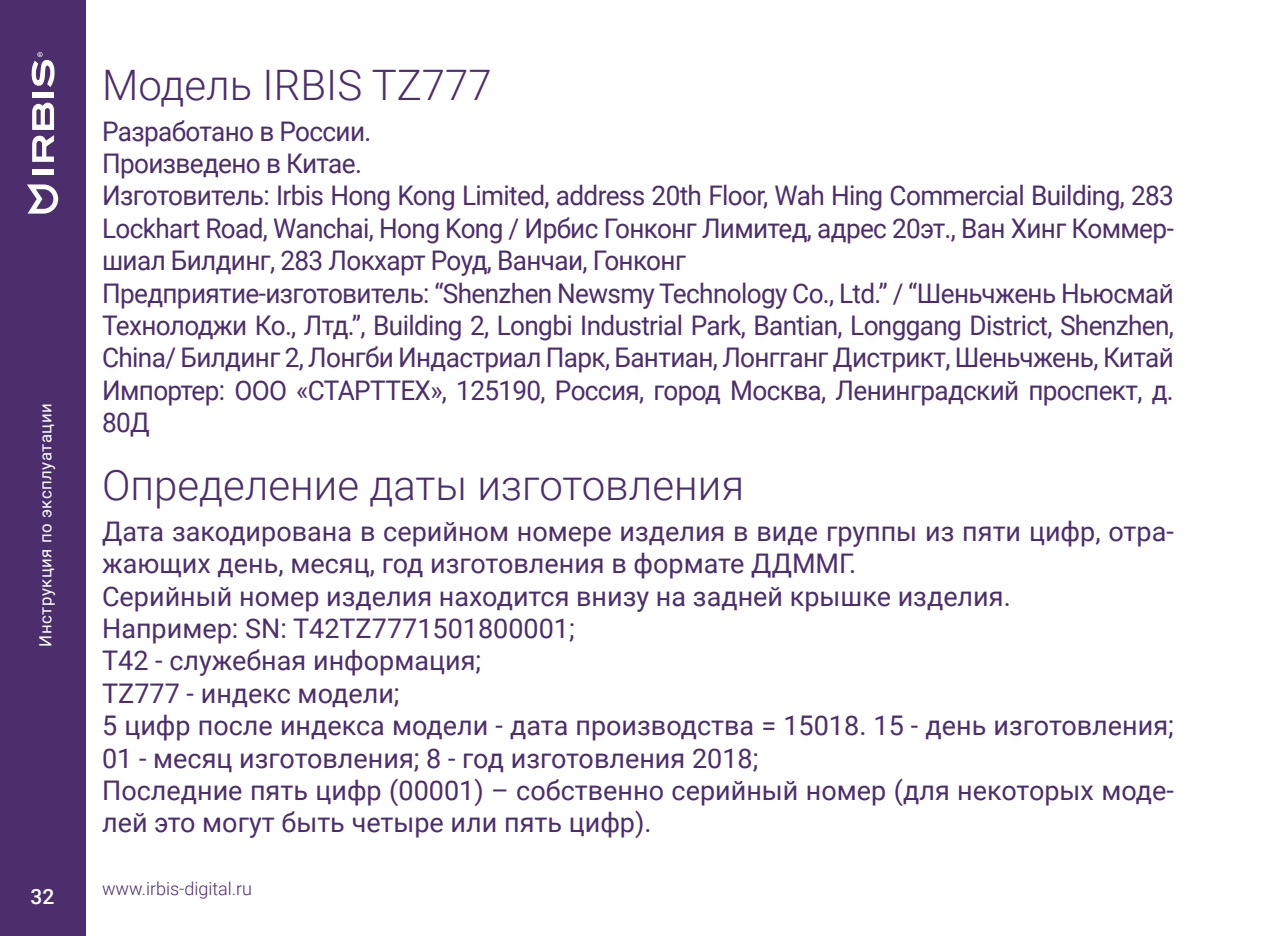
<style>
.page{position:relative;width:1276px;height:936px;background:#fff}
.page>*{position:absolute;margin:0;border:0;box-sizing:border-box;transform-origin:0 0}
.t1{font:300 42px "Roboto";color:#4d2e6d}
.Основной{font:27px/32.4px "Roboto";color:#4d2e6d}
.Основной-2{font:27px/32.4px "Roboto";letter-spacing:-.025em;color:#4d2e6d}
.t2{font:500 21px "Roboto";color:#fff}
.t3{font:300 18px "Roboto";color:#4d2e6d}
.t4{font:16.8px "Roboto";letter-spacing:.03em;color:#fff}
</style>
<div class="page">
<div style="left:0;top:0;width:85px;height:935px;background:#4d2e6d"></div>
<svg style="left:27px;top:184px;width:31px;height:29px"></svg>
<svg style="left:32px;top:102px;width:22px;height:60px"></svg>
<div style="left:32px;top:169px;width:22px;height:5px;background:#fff"></div>
<div style="left:32px;top:92px;width:22px;height:5px;background:#fff"></div>
<svg style="left:31px;top:52px;width:24px;height:35px"></svg>
<p class="t4" style="left:34px;top:646px;width:245px;rotate:-90deg">Инструкция по эксплуатации</p>
<h1 class="t1" style="left:102px;top:55px;width:391px">Модель IRBIS TZ777</h1>
<p class="Основной-2" style="left:102px;top:114px;width:271px">Разработано в России.</p>
<p class="Основной-2" style="left:102px;top:146px;width:261px">Произведено в Китае.</p>
<p class="Основной" style="left:102px;top:178px;width:1073px;text-align:justify">Изготовитель: Irbis Hong Kong Limited, address 20th Floor, Wah Hing Commercial Building, 283<br>Lockhart Road, Wanchai, Hong Kong / Ирбис Гонконг Лимитед, адрес 20эт., Ван Хинг Коммер&shy;шиал Билдинг, 283 Локхарт Роуд, Ванчаи, Гонконг</p>
<p class="Основной" style="left:102px;top:276px;width:1073px;text-align:justify">Предприятие-изготовитель: “Shenzhen Newsmy Technology Co., Ltd.” / “Шеньчжень Ньюсмай Технолоджи Ко., Лтд.”, Building 2, Longbi Industrial Park, Bantian, Longgang District, Shenzhen, China/ Билдинг 2, Лонгби Индастриал Парк, Бантиан, Лонгганг Дистрикт, Шеньчжень, Китай</p>
<p class="Основной-2" style="left:102px;top:373px;width:1073px">Импортер: ООО «СТАРТТЕХ», 125190, Россия, город Москва, Ленинградский проспект, д.<br>80Д</p>
<h1 class="t1" style="left:102px;top:455px;width:643px">Определение даты изготовления</h1>
<p class="Основной" style="left:102px;top:514px;width:1073px">Дата закодирована в серийном номере изделия в виде группы из пяти цифр, отра&shy;жающих день, месяц, год изготовления в формате ДДММГ.</p>
<p class="Основной" style="left:102px;top:578px;width:910px">Серийный номер изделия находится внизу на задней крышке изделия.</p>
<p class="Основной" style="left:102px;top:611px;width:474px">Например: SN: T42TZ7771501800001;</p>
<p class="Основной" style="left:102px;top:643px;width:381px">T42 - служебная информация;</p>
<p class="Основной" style="left:102px;top:676px;width:299px">TZ777 - индекс модели;</p>
<p class="Основной" style="left:102px;top:708px;width:1073px">5 цифр после индекса модели - дата производства = 15018. 15 - день изготовления;<br>01 - месяц изготовления; 8 - год изготовления 2018;</p>
<p class="Основной" style="left:102px;top:773px;width:1073px">Последние пять цифр (00001) – собственно серийный номер (для некоторых моде&shy;лей это могут быть четыре или пять цифр).</p>
<p class="t2" style="left:31px;top:882px;width:25px">32</p>
<p class="t3" style="left:102px;top:876px;width:152px">www.irbis-digital.ru</p>
</div>
